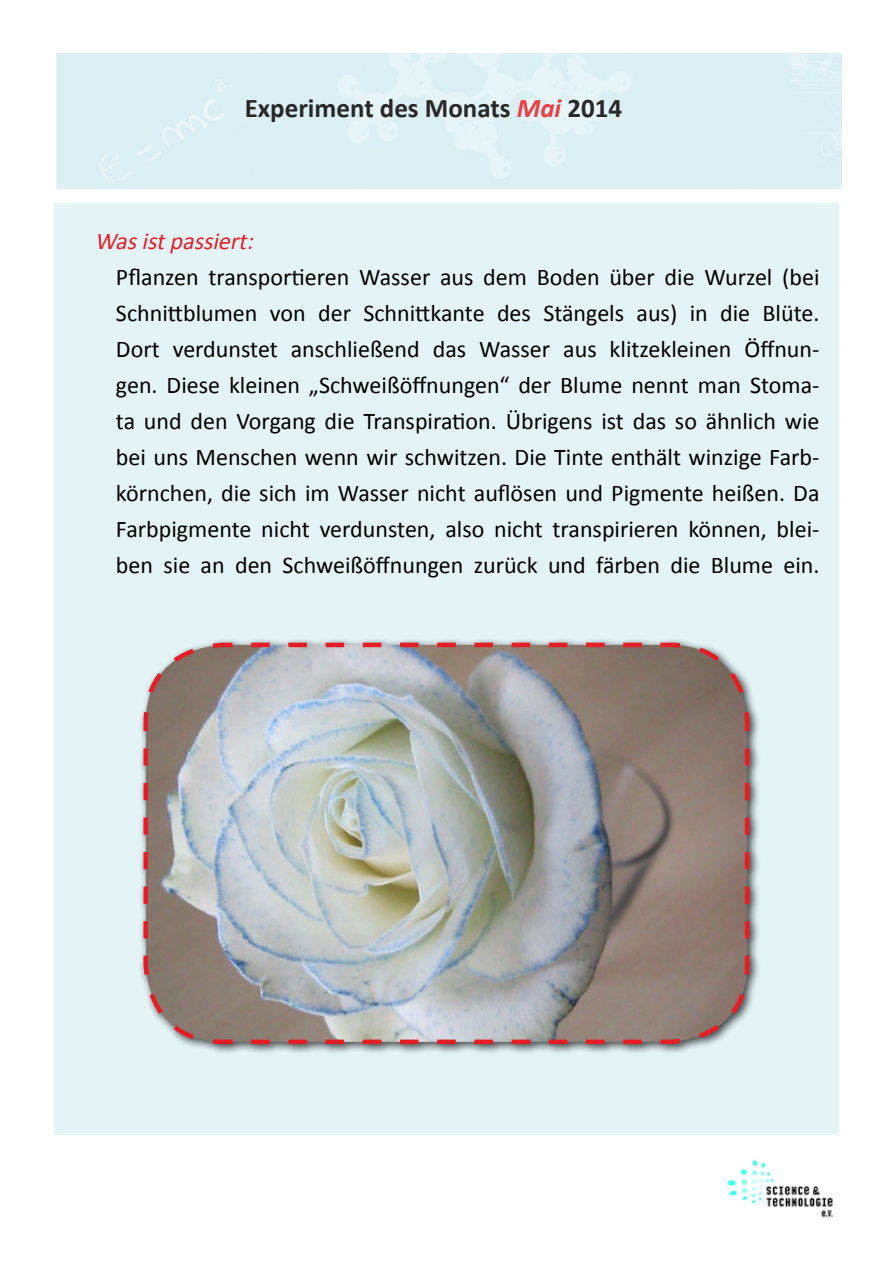
<style>
.page{position:relative;width:893px;height:1263px;background:#fff}
.page>*{position:absolute;margin:0;border:0;box-sizing:border-box;transform-origin:0 0}
.t1{font:700 27px "Calibri";color:#292829}
.t2{font:24px/36px "Calibri";color:#000;text-align:justify}
.t3{font:italic 24px "Calibri";color:#e51e25}
.s1{font-style:italic;color:#e94046}
</style>
<div class="page">
<img style="left:727px;top:1159px;width:106px;height:59px">
<div style="left:54px;top:203px;width:785px;height:931px;background:#e3f3f6"></div>
<div style="left:138px;top:637px;width:622px;height:418px;background:#000;opacity:.7"></div>
<img style="left:141px;top:640px;width:611px;height:406px">
<p class="t1" style="left:245px;top:90px;width:379px">Experiment des Monats <span class="s1">Mai</span> 2014</p>
<p class="t3" style="left:95px;top:226px;width:166px">Wasistpassiert:</p>
<p class="t2" style="left:116px;top:259px;width:705px">Pflanzen transportieren Wasser aus dem Boden über die Wurzel (bei Schnittblumen von der Schnittkante des Stängels aus) in die Blüte.<br>Dort verdunstet anschließend das Wasser aus klitzekleinen Öffnun&shy;gen. Diese kleinen „Schweißöffnungen“ der Blume nennt man Stoma&shy;ta und den Vorgang die Transpiration. Übrigens ist das so ähnlich wie bei uns Menschen wenn wir schwitzen. Die Tinte enthält winzige Farb&shy;körnchen, die sich im Wasser nicht auflösen und Pigmente heißen. Da Farbpigmente nicht verdunsten, also nicht transpirieren können, blei&shy;ben sie an den Schweißöffnungen zurück und färben die Blume ein.</p>
</div>
